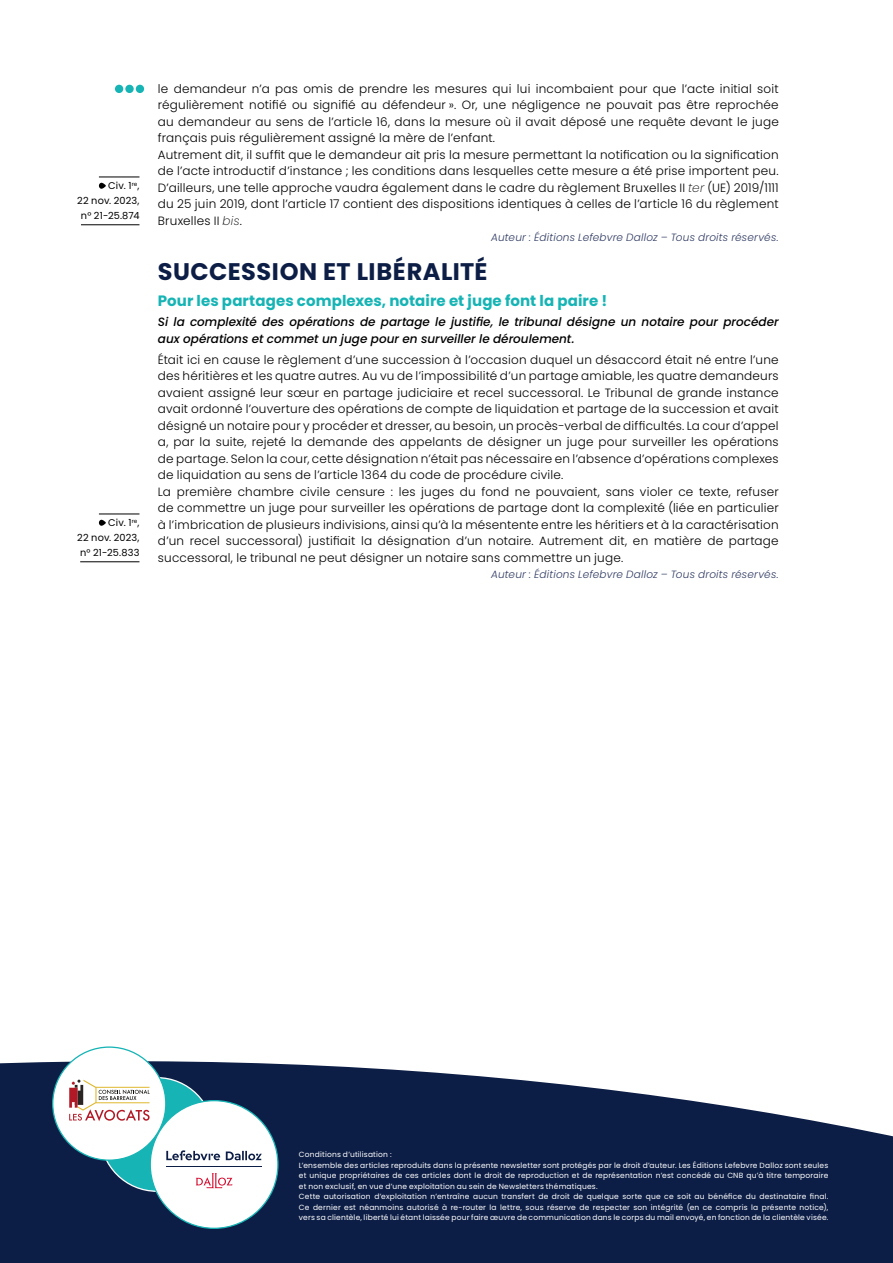
<style>
.page{position:relative;width:893px;height:1263px;background:#fff}
.page>*{position:absolute;margin:0;border:0;box-sizing:border-box;transform-origin:0 0}
.t1{font:700 24px "Poppins";letter-spacing:.02em;color:#0d1e46}
.t2{font:700 15px "Poppins";letter-spacing:.005em;color:#16b4b5}
.t3{font:300 12px/16.5px "Poppins";letter-spacing:.015em;color:#000}
.t4{font:italic 500 12px/16.5px "Poppins";color:#000}
.t5{font:italic 300 10.5px "Poppins";letter-spacing:.02em;color:#2f3a62}
.t6{font:9.75px/15px "Poppins";letter-spacing:.01em;color:#000;text-align:justify}
.t7{font:7.5px/10.5px "Poppins";letter-spacing:.025em;color:#fff}
.s1{font-weight:200;font-style:italic}
</style>
<div class="page">
<svg style="left:0;top:1061px;width:893px;height:202px;background:#2a395c"></svg>
<div style="left:115px;top:85px;width:8px;height:8px;background:#16b4b5;border-radius:50%"></div>
<div style="left:125px;top:85px;width:9px;height:8px;background:#16b4b5;border-radius:50%"></div>
<div style="left:136px;top:85px;width:8px;height:8px;background:#16b4b5;border-radius:50%"></div>
<hr style="left:99px;top:514px;width:40px;height:1px;background:#000">
<hr style="left:80px;top:561px;width:59px;height:1px;background:#000">
<svg style="left:99px;top:520px;width:7px;height:6px"></svg>
<hr style="left:99px;top:177px;width:40px;height:1px;background:#000">
<hr style="left:81px;top:224px;width:58px;height:1px;background:#000">
<svg style="left:99px;top:183px;width:7px;height:6px"></svg>
<div style="left:100px;top:1078px;width:113px;height:113px;background:#16b4b5;border-radius:50%"></div>
<div style="left:150px;top:1101px;width:128px;height:127px;background:#fff;border-radius:50%"></div>
<svg style="left:196px;top:1173px;width:36px;height:15px"></svg>
<svg style="left:166px;top:1150px;width:96px;height:10px"></svg>
<hr style="left:166px;top:1166px;width:96px;height:1px;background:#0d1e46">
<div style="left:53px;top:1047px;width:113px;height:113px;background:#fff;border-radius:50%"></div>
<svg style="left:69px;top:1079px;width:81px;height:42px"></svg>
<p class="t6" style="left:77px;top:178px;width:64px;text-align:right">Civ. 1<sup>re</sup>,<br>22 nov. 2023, n° 21-25.874</p>
<p class="t6" style="left:77px;top:515px;width:64px;text-indent:31px">Civ. 1<sup>re</sup>, 22 nov. 2023, n° 21-25.833</p>
<p class="t3" style="left:158px;top:80px;width:622px">le demandeur n’a pas omis de prendre les mesures qui lui incombaient pour que l’acte initial soit régulièrement notifié ou signifié au défendeur ». Or, une négligence ne pouvait pas être reprochée au demandeur au sens de l’article 16, dans la mesure où il avait déposé une requête devant le juge français puis régulièrement assigné la mère de l’enfant.<br>Autrement dit, il suffit que le demandeur ait pris la mesure permettant la notification ou la signification de l’acte introductif d’instance ; les conditions dans lesquelles cette mesure a été prise importent peu.<br>D’ailleurs, une telle approche vaudra également dans le cadre du règlement Bruxelles II <span class="s1">ter</span> (UE) 2019/1111 du 25 juin 2019, dont l’article 17 contient des dispositions identiques à celles de l’article 16 du règlement Bruxelles II <span class="s1">bis</span>.</p>
<p class="t5" style="left:491px;top:231px;width:289px">Auteur : Éditions Lefebvre Dalloz – Tous droits réservés.</p>
<h1 class="t1" style="left:158px;top:257px;width:331px">SUCCESSION ET LIBÉRALITÉ</h1>
<p class="t2" style="left:158px;top:292px;width:451px">Pour les partages complexes, notaire et juge font la paire !</p>
<p class="t4" style="left:158px;top:314px;width:622px">Si la complexité des opérations de partage le justifie, le tribunal désigne un notaire pour procéder aux opérations et commet un juge pour en surveiller le déroulement.</p>
<p class="t3" style="left:158px;top:351px;width:622px">Était ici en cause le règlement d’une succession à l’occasion duquel un désaccord était né entre l’une des héritières et les quatre autres. Au vu de l’impossibilité d’un partage amiable, les quatre demandeurs avaient assigné leur sœur en partage judiciaire et recel successoral. Le Tribunal de grande instance avait ordonné l’ouverture des opérations de compte de liquidation et partage de la succession et avait désigné un notaire pour y procéder et dresser, au besoin, un procès-verbal de difficultés. La cour d’appel a, par la suite, rejeté la demande des appelants de désigner un juge pour surveiller les opérations de partage. Selon la cour, cette désignation n’était pas nécessaire en l’absence d’opérations complexes de liquidation au sens de l’article 1364 du code de procédure civile.<br>La première chambre civile censure : les juges du fond ne pouvaient, sans violer ce texte, refuser de commettre un juge pour surveiller les opérations de partage dont la complexité (liée en particulier à l’imbrication de plusieurs indivisions, ainsi qu’à la mésentente entre les héritiers et à la caractérisation d’un recel successoral) justifiait la désignation d’un notaire. Autrement dit, en matière de partage successoral, le tribunal ne peut désigner un notaire sans commettre un juge.</p>
<p class="t5" style="left:491px;top:568px;width:289px">Auteur : Éditions Lefebvre Dalloz – Tous droits réservés.</p>
<p class="t7" style="left:299px;top:1149px;width:531px">Conditions d’utilisation :<br>L’ensemble des articles reproduits dans la présente newsletter sont protégés par le droit d’auteur. Les Éditions Lefebvre Dalloz sont seules et unique propriétaires de ces articles dont le droit de reproduction et de représentation n’est concédé au CNB qu’à titre temporaire et non exclusif, en vue d’une exploitation au sein de Newsletters thématiques.<br>Cette autorisation d’exploitation n’entraîne aucun transfert de droit de quelque sorte que ce soit au bénéfice du destinataire final.<br>Ce dernier est néanmoins autorisé à re-router la lettre, sous réserve de respecter son intégrité (en ce compris la présente notice), vers sa clientèle, liberté lui étant laissée pour faire œuvre de communication dans le corps du mail envoyé, en fonction de la clientèle visée.</p>
</div>
